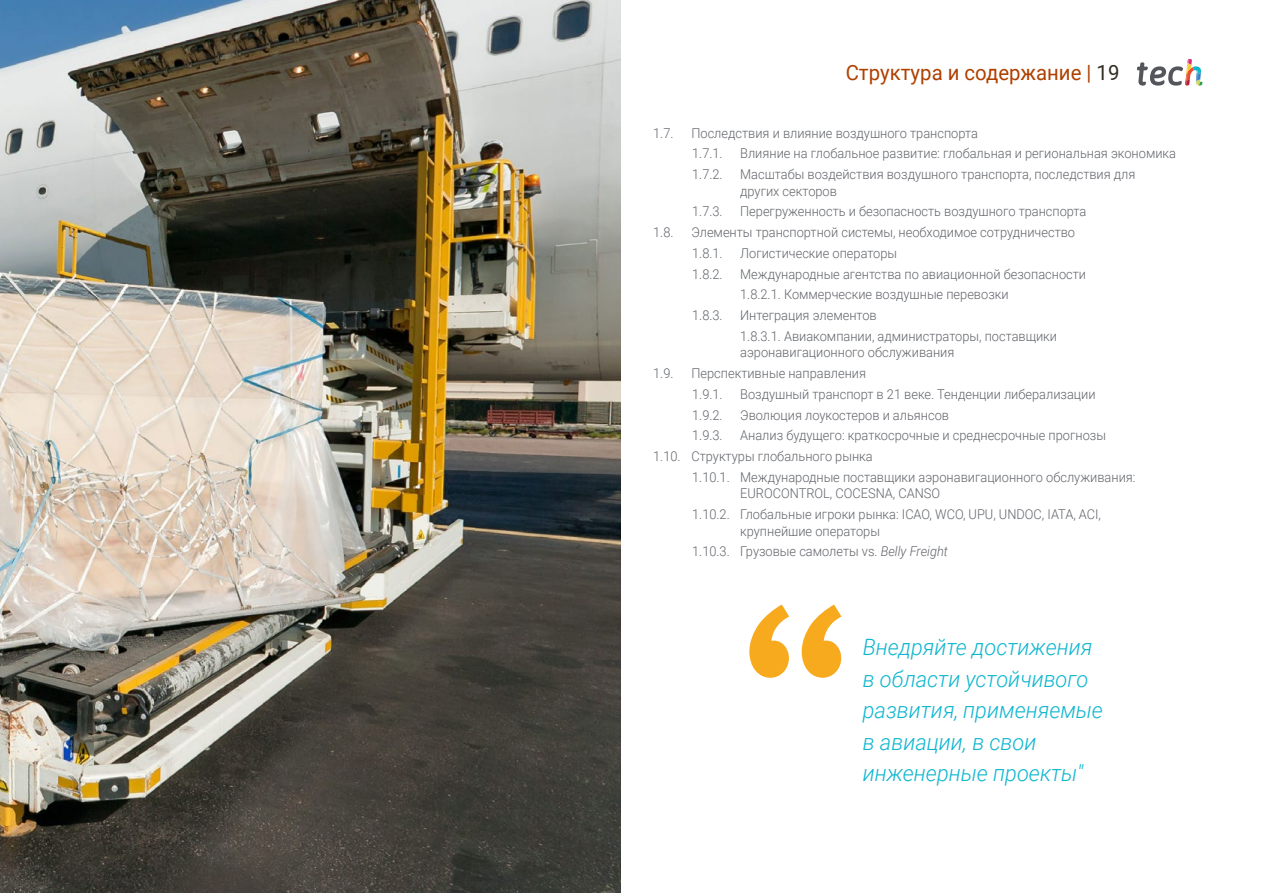
<style>
.page{position:relative;width:1263px;height:893px;background:#fff}
.page>*{position:absolute;margin:0;border:0;box-sizing:border-box;transform-origin:0 0}
.t1{font:italic 300 22.5px/31.5px "Roboto";color:#0fb6cf}
.t2{font:21px "Roboto";color:#ae4000}
.t3{font:300 13.5px/20.7px "Roboto";color:#61646a;scale:.95 1}
.s1{color:#312e20}
.s2{font-style:italic}
</style>
<div class="page">
<svg style="left:1137px;top:59px;width:65px;height:27px"></svg>
<svg style="left:749px;top:604px;width:92px;height:74px"></svg>
<img style="left:0;top:0;width:621px;height:893px">
<h2 class="t2" style="left:846px;top:57px;width:275px">Структура и содержание | <span class="s1">19</span></h2>
<p class="t3" style="left:653px;top:122px;width:23px">1.7.</p>
<p class="t3" style="left:691px;top:122px;width:303px">Последствия и влияние воздушного транспорта<br>1.7.1.</p>
<p class="t3" style="left:740px;top:143px;width:460px">Влияние на глобальное развитие: глобальная и региональная экономика</p>
<p class="t3" style="left:692px;top:164px;width:34px">1.7.2.</p>
<p class="t3" style="left:740px;top:166px;width:418px;line-height:16.5px">Масштабы воздействия воздушного транспорта, последствия для других секторов</p>
<p class="t3" style="left:692px;top:201px;width:34px">1.7.3.</p>
<p class="t3" style="left:740px;top:201px;width:366px">Перегруженность и безопасность воздушного транспорта</p>
<p class="t3" style="left:653px;top:222px;width:23px">1.8.</p>
<p class="t3" style="left:691px;top:222px;width:405px">Элементы транспортной системы, необходимое сотрудничество<br>1.8.1.</p>
<p class="t3" style="left:740px;top:242px;width:167px">Логистические операторы</p>
<p class="t3" style="left:692px;top:263px;width:34px">1.8.2.</p>
<p class="t3" style="left:740px;top:263px;width:366px">Международные агентства по авиационной безопасности<br>1.8.2.1. Коммерческие воздушные перевозки</p>
<p class="t3" style="left:692px;top:305px;width:34px">1.8.3.</p>
<p class="t3" style="left:740px;top:305px;width:335px">Интеграция элементов<br>1.8.3.1. Авиакомпании, администраторы, поставщики</p>
<p class="t3" style="left:740px;top:342px;width:227px">аэронавигационного обслуживания</p>
<p class="t3" style="left:653px;top:363px;width:23px">1.9.</p>
<p class="t3" style="left:691px;top:363px;width:185px">Перспективные направления<br>1.9.1.</p>
<p class="t3" style="left:740px;top:383px;width:376px">Воздушный транспорт в 21 веке. Тенденции либерализации</p>
<p class="t3" style="left:692px;top:404px;width:34px">1.9.2.</p>
<p class="t3" style="left:740px;top:404px;width:221px">Эволюция лоукостеров и альянсов</p>
<p class="t3" style="left:692px;top:425px;width:34px">1.9.3.</p>
<p class="t3" style="left:653px;top:425px;width:478px;text-indent:87px">Анализ будущего: краткосрочные и среднесрочные прогнозы<br>1.10. Структуры глобального рынка</p>
<p class="t3" style="left:740px;top:468px;width:418px;line-height:16.5px;text-indent:-48px">1.10.1. Международные поставщики аэронавигационного обслуживания:<br>EUROCONTROL, COCESNA, CANSO</p>
<p class="t3" style="left:740px;top:506px;width:381px;line-height:16.5px;text-indent:-48px">1.10.2. Глобальные игроки рынка: ICAO, WCO, UPU, UNDOC, IATA, ACI, крупнейшие операторы</p>
<p class="t3" style="left:692px;top:541px;width:271px">1.10.3. Грузовые самолеты vs. <span class="s2">Belly Freight</span></p>
<h1 class="t1" style="left:863px;top:631px;width:242px">Внедряйте достижения в области устойчивого развития, применяемые в авиации, в свои инженерные проекты"</h1>
</div>
